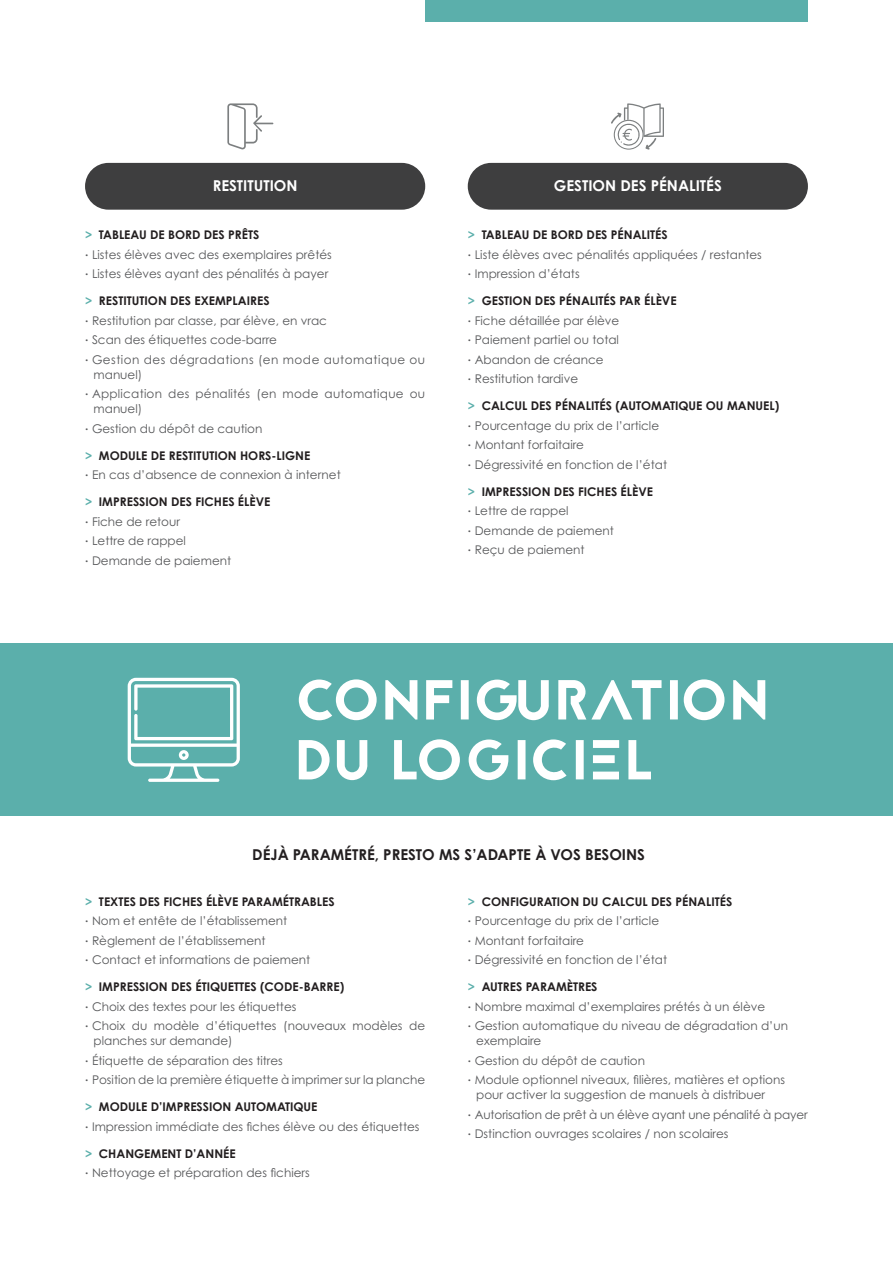
<style>
.page{position:relative;width:893px;height:1263px;background:#fff}
.page>*{position:absolute;margin:0;border:0;box-sizing:border-box;transform-origin:0 0}
.t1{font:700 15px "Century Gothic Pro";color:#231f20}
.t2{font:700 15px "Century Gothic Pro";color:#fff}
.t3{font:12px/19.5px "Century Gothic Pro";color:#57585a}
.t4{font:12px/19.5px "Century Gothic Pro";letter-spacing:.02em;color:#57585a}
.s1{font-weight:700;color:#5bafab}
.s2{font-weight:700;color:#231f20}
</style>
<div class="page">
<div style="left:425px;top:0;width:383px;height:21px;background:#5bafab"></div>
<div style="left:85px;top:163px;width:340px;height:47px;background:#3e3e3f;border-radius:23px"></div>
<div style="left:468px;top:163px;width:340px;height:47px;background:#3e3e3f;border-radius:23px"></div>
<div style="left:0;top:644px;width:893px;height:172px;background:#5bafab"></div>
<svg style="left:299px;top:739px;width:352px;height:41px"></svg>
<svg style="left:299px;top:679px;width:466px;height:41px"></svg>
<svg style="left:128px;top:678px;width:112px;height:104px"></svg>
<svg style="left:227px;top:103px;width:46px;height:46px"></svg>
<svg style="left:611px;top:103px;width:53px;height:47px"></svg>
<p class="t2" style="left:213px;top:176px;width:86px">RESTITUTION</p>
<p class="t2" style="left:554px;top:176px;width:169px">GESTION DES PÉNALITÉS</p>
<p class="t3" style="left:85px;top:225px;width:248px"><span class="s1">&gt;</span> <span class="s2">TABLEAU DE BORD DES PRÊTS<br></span><sup>.</sup> Listes élèves avec des exemplaires prêtés <sup>.</sup> Listes élèves ayant des pénalités à payer</p>
<p class="t3" style="left:85px;top:291px;width:342px"><span class="s1">&gt;</span> <span class="s2">RESTITUTION DES EXEMPLAIRES<br></span><sup>.</sup> Restitution par classe, par élève, en vrac<br><sup>.</sup> Scan des étiquettes code-barre<br><sup>.</sup> Gestion des dégradations (en mode automatique ou</p>
<p class="t4" style="left:85px;top:364px;width:342px;text-indent:9px">manuel)<br><sup>.</sup> Application des pénalités (en mode automatique ou</p>
<p class="t3" style="left:85px;top:399px;width:179px;text-indent:9px">manuel)<br><sup>.</sup> Gestion du dépôt de caution</p>
<p class="t3" style="left:85px;top:445px;width:257px"><span class="s1">&gt;</span> <span class="s2">MODULE DE RESTITUTION HORS-LIGNE<br></span><sup>.</sup> En cas d’absence de connexion à internet</p>
<p class="t3" style="left:85px;top:492px;width:187px"><span class="s1">&gt;</span> <span class="s2">IMPRESSION DES FICHES ÉLÈVE </span><sup>.</sup> Fiche de retour<br><sup>.</sup> Lettre de rappel<br><sup>.</sup> Demande de paiement</p>
<p class="t3" style="left:468px;top:225px;width:296px"><span class="s1">&gt;</span> <span class="s2">TABLEAU DE BORD DES PÉNALITÉS<br></span><sup>.</sup> Liste élèves avec pénalités appliquées / restantes <sup>.</sup> Impression d’états</p>
<p class="t3" style="left:468px;top:291px;width:210px"><span class="s1">&gt;</span> <span class="s2">GESTION DES PÉNALITÉS PAR ÉLÈVE </span><sup>.</sup> Fiche détaillée par élève<br><sup>.</sup> Paiement partiel ou total<br><sup>.</sup> Abandon de créance<br><sup>.</sup> Restitution tardive</p>
<p class="t3" style="left:468px;top:396px;width:313px"><span class="s1">&gt;</span> <span class="s2">CALCUL DES PÉNALITÉS (AUTOMATIQUE OU MANUEL) </span><sup>.</sup> Pourcentage du prix de l’article<br><sup>.</sup> Montant forfaitaire<br><sup>.</sup> Dégressivité en fonction de l’état</p>
<p class="t3" style="left:468px;top:481px;width:187px"><span class="s1">&gt;</span> <span class="s2">IMPRESSION DES FICHES ÉLÈVE </span><sup>.</sup> Lettre de rappel<br><sup>.</sup> Demande de paiement<br><sup>.</sup> Reçu de paiement</p>
<p class="t1" style="left:252px;top:845px;width:394px">DÉJÀ PARAMÉTRÉ, PRESTO MS S’ADAPTE À VOS BESOINS</p>
<p class="t3" style="left:468px;top:891px;width:266px"><span class="s1">&gt;</span> <span class="s2">CONFIGURATION DU CALCUL DES PÉNALITÉS </span><sup>.</sup> Pourcentage du prix de l’article<br><sup>.</sup> Montant forfaitaire<br><sup>.</sup> Dégressivité en fonction de l’état</p>
<p class="t3" style="left:468px;top:977px;width:322px"><span class="s1">&gt;</span> <span class="s2">AUTRES PARAMÈTRES<br></span><sup>.</sup> Nombre maximal d’exemplaires prétés à un élève<br><sup>.</sup> Gestion automatique du niveau de dégradation d’un</p>
<p class="t3" style="left:468px;top:1031px;width:319px;text-indent:9px">exemplaire<br><sup>.</sup> Gestion du dépôt de caution<br><sup>.</sup> Module optionnel niveaux, filières, matières et options</p>
<p class="t3" style="left:468px;top:1085px;width:342px;text-indent:9px">pour activer la suggestion de manuels à distribuer<br><sup>.</sup> Autorisation de prêt à un élève ayant une pénalité à payer <sup>.</sup> Dstinction ouvrages scolaires / non scolaires</p>
<p class="t3" style="left:85px;top:891px;width:251px"><span class="s1">&gt;</span> <span class="s2">TEXTES DES FICHES ÉLÈVE PARAMÉTRABLES </span><sup>.</sup> Nom et entête de l’établissement<br><sup>.</sup> Règlement de l’établissement<br><sup>.</sup> Contact et informations de paiement</p>
<p class="t3" style="left:85px;top:977px;width:342px"><span class="s1">&gt;</span> <span class="s2">IMPRESSION DES ÉTIQUETTES (CODE-BARRE)<br></span><sup>.</sup> Choix des textes pour les étiquettes<br><sup>.</sup> Choix du modèle d’étiquettes (nouveaux modèles de</p>
<p class="t3" style="left:85px;top:1031px;width:342px;text-indent:9px">planches sur demande)<br><sup>.</sup> Étiquette de séparation des titres<br><sup>.</sup> Position de la première étiquette à imprimer sur la planche</p>
<p class="t3" style="left:85px;top:1097px;width:336px"><span class="s1">&gt;</span> <span class="s2">MODULE D’IMPRESSION AUTOMATIQUE<br></span><sup>.</sup> Impression immédiate des fiches élève ou des étiquettes</p>
<p class="t3" style="left:85px;top:1143px;width:226px"><span class="s1">&gt;</span> <span class="s2">CHANGEMENT D’ANNÉE<br></span><sup>.</sup> Nettoyage et préparation des fichiers</p>
</div>
